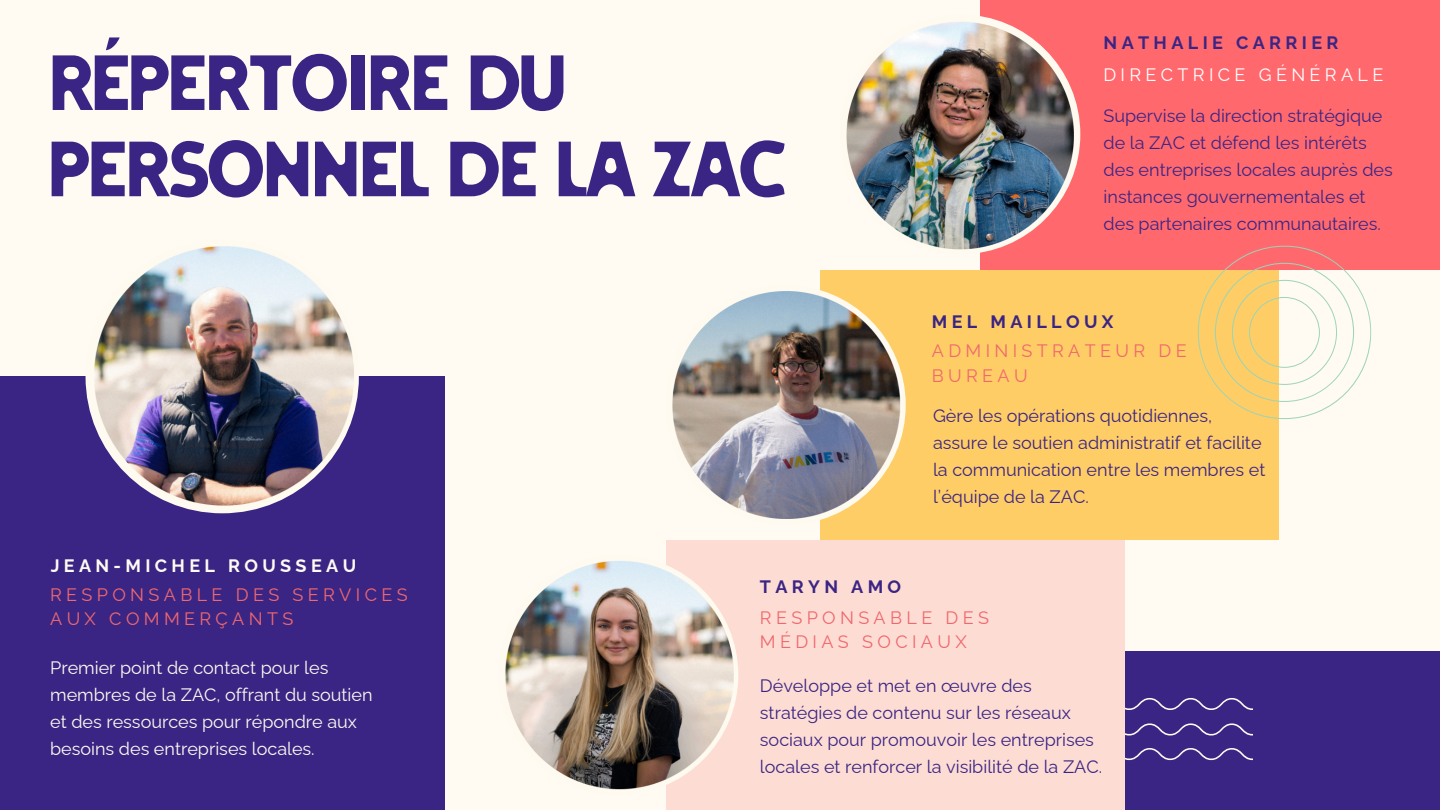
<style>
.page{position:relative;width:1440px;height:810px;background:#fffaf2}
.page>*{position:absolute;margin:0;border:0;box-sizing:border-box;transform-origin:0 0}
.t1{font:72px/86.2px "FORTA";letter-spacing:-.05em;color:#3b2584}
.t2{font:18px/27px "Raleway";color:#3b2584}
.t3{font:18px/27px "Raleway";color:#fffaf2}
.t4{font:18px/24.8px "Raleway";letter-spacing:.24em;color:#f0686e}
.t5{font:700 18px "Raleway";letter-spacing:.24em;color:#3b2584}
.t6{font:700 18px "Raleway";letter-spacing:.24em;color:#fffaf2}
.t7{font:18px "Raleway";letter-spacing:.24em;color:#fff}
</style>
<div class="page">
<div style="left:949px;top:651px;width:491px;height:159px;background:#3b2584"></div>
<div style="left:981px;top:0;width:459px;height:270px;background:#ff696e"></div>
<div style="left:820px;top:270px;width:459px;height:270px;background:#ffcd65"></div>
<svg style="left:1198px;top:246px;width:173px;height:173px"></svg>
<svg style="left:1125px;top:698px;width:127px;height:12px"></svg>
<svg style="left:1125px;top:723px;width:127px;height:12px"></svg>
<svg style="left:1125px;top:748px;width:127px;height:12px"></svg>
<div style="left:666px;top:540px;width:459px;height:270px;background:#fdddd3"></div>
<img style="left:841px;top:14px;width:239px;height:240px;border-radius:50%">
<img style="left:666px;top:285px;width:240px;height:240px;border-radius:50%">
<img style="left:499px;top:555px;width:239px;height:240px;border-radius:50%">
<div style="left:0;top:377px;width:445px;height:433px;background:#3b2584"></div>
<img style="left:86px;top:240px;width:273px;height:273px;border-radius:50%">
<h2 class="t1" style="left:48px;top:43px;width:741px">RÉPERTOIRE DU<br>PERSONNEL DE LA ZAC</h2>
<h2 class="t6" style="left:51px;top:555px;width:307px">JEAN-MICHEL ROUSSEAU</h2>
<p class="t5" style="left:1104px;top:32px;width:236px">NATHALIE CARRIER</p>
<h3 class="t7" style="left:1103px;top:64px;width:281px">DIRECTRICE GÉNÉRALE</h3>
<p class="t2" style="left:1104px;top:102px;width:291px">Supervise la direction stratégique de la ZAC et défend les intérêts des entreprises locales auprès des instances gouvernementales et des partenaires communautaires.</p>
<h1 class="t5" style="left:932px;top:312px;width:183px">MEL MAILLOUX</h1>
<p class="t4" style="left:932px;top:338px;width:256px">ADMINISTRATEUR DE<br>BUREAU</p>
<p class="t2" style="left:933px;top:402px;width:334px">Gère les opérations quotidiennes, assure le soutien administratif et facilite la communication entre les membres et l’équipe de la ZAC.</p>
<p class="t4" style="left:50px;top:582px;width:359px">RESPONSABLE DES SERVICES<br>AUX COMMERÇANTS</p>
<h3 class="t3" style="left:50px;top:654px;width:324px">Premier point de contact pour les membres de la ZAC, offrant du soutien et des ressources pour répondre aux besoins des entreprises locales.</h3>
<p class="t5" style="left:760px;top:576px;width:143px">TARYN AMO</p>
<p class="t4" style="left:760px;top:605px;width:231px">RESPONSABLE DES<br>MÉDIAS SOCIAUX</p>
<p class="t2" style="left:760px;top:672px;width:344px">Développe et met en œuvre des stratégies de contenu sur les réseaux sociaux pour promouvoir les entreprises locales et renforcer la visibilité de la ZAC.</p>
</div>
